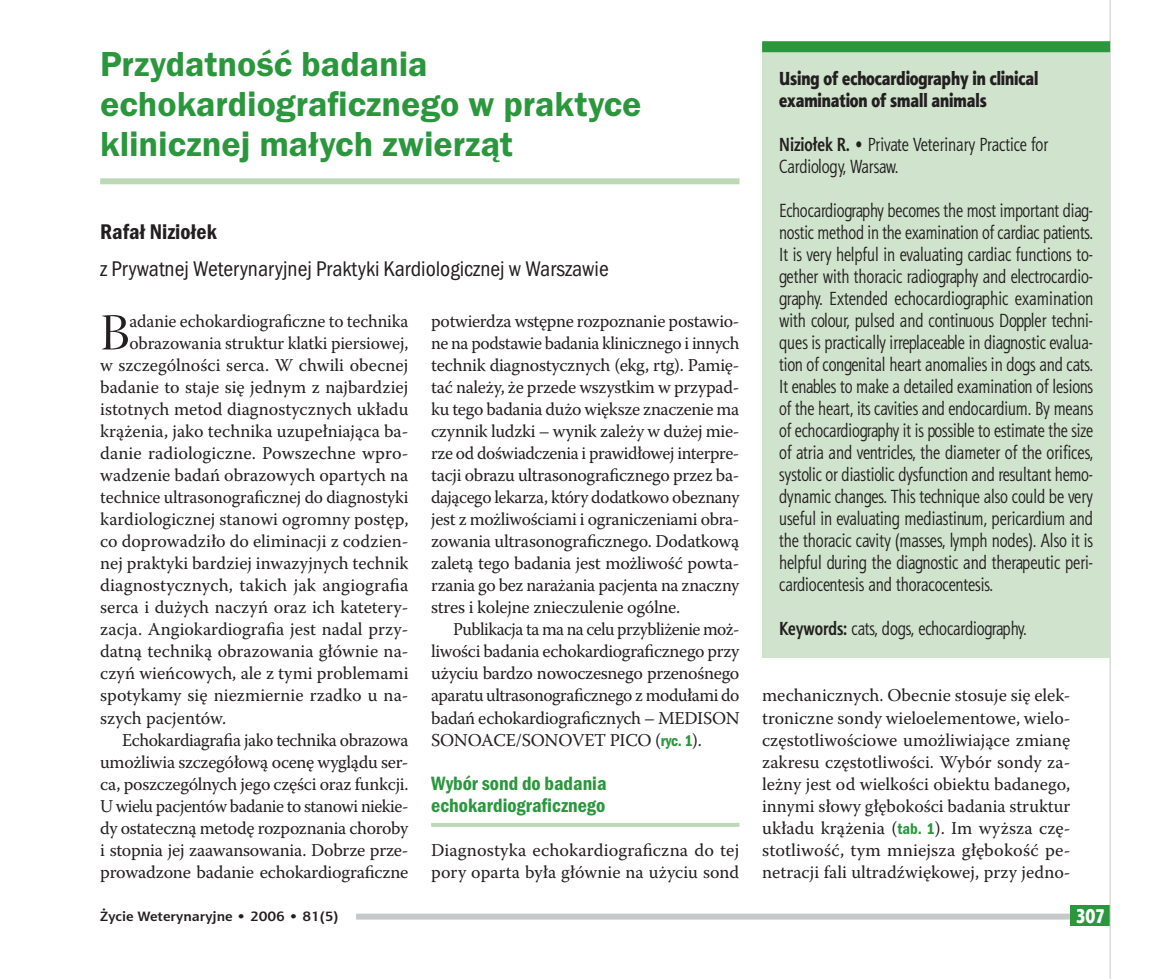
<style>
.page{position:relative;width:1173px;height:979px;background:#fff}
.page>*{position:absolute;margin:0;border:0;box-sizing:border-box;transform-origin:0 0}
.t1{font:51.4px "Warnock Pro Disp";color:#231f20}
.t2{font:600 36px/40px "Franklin Gothic Itc TEE Dm";color:#2a973d}
.t3{font:22px "Franklin Got Itc TOT Boo Con";color:#231f20}
.t4{font:22px "Franklin Got Itc TOT Dem Con";color:#231f20}
.t5{font:20px/22px "Franklin Got Itc TOT Dem Con";color:#2a973d}
.t6{font:20px "Aerton Cnd EFN Black";color:#fff}
.t7{font:19px/22px "Aerton Cnd EFN";color:#231f20}
.t8{font:19px/22px "Aerton Cnd EFN Black";color:#231f20}
.t9{font:18px/22px "Warnock Pro";color:#231f20;text-align:justify}
.t10{font:18px "Warnock Pro";letter-spacing:-.02em;color:#231f20}
.t11{font:18px "Warnock Pro";letter-spacing:-.025em;color:#231f20}
.t12{font:700 13.6px "Aerton EFN";color:#231f20;scale:1.11 1}
.s1{font-family:"Franklin Got Itc TOT Dem Con";font-size:16px;color:#2a973d}
.s2{font-weight:700}
</style>
<div class="page">
<div style="left:356px;top:913px;width:753px;height:6px;background:#c7c8ca"></div>
<div style="left:1070px;top:906px;width:39px;height:20px;background:#2a973d"></div>
<hr style="left:1109px;top:0;width:1px;height:979px;background:#c7c8ca">
<div style="left:762px;top:47px;width:347px;height:610px;background:#d0e3cd"></div>
<div style="left:762px;top:41px;width:347px;height:11px;background:#2a973d"></div>
<div style="left:100px;top:178px;width:639px;height:6px;background:#bdd8b7"></div>
<hr style="left:431px;top:823px;width:308px;height:4px;background:#bdd8b7">
<h2 class="t2" style="left:100px;top:47px;width:542px">Przydatność badania echokardiograficznego w praktyce klinicznej małych zwierząt</h2>
<p class="t4" style="left:100px;top:224px;width:118px">Rafał Niziołek</p>
<p class="t3" style="left:100px;top:262px;width:510px">z Prywatnej Weterynaryjnej Praktyki Kardiologicznej w Warszawie</p>
<h1 class="t1" style="left:100px;top:309px;width:31px">B</h1>
<p class="t9" style="left:129px;top:312px;width:280px">adanie echokardiograficzne to technika</p>
<p class="t9" style="left:431px;top:312px;width:310px">potwierdza wstępne rozpoznanie postawio&shy;ne na podstawie badania klinicznego i innych technik diagnostycznych (ekg, rtg). Pamię&shy;tać należy, że przede wszystkim w przypad&shy;ku tego badania dużo większe znaczenie ma czynnik ludzki – wynik zależy w dużej mie&shy;rze od doświadczenia i prawidłowej interpre&shy;tacji obrazu ultrasonograficznego przez ba&shy;dającego lekarza, który dodatkowo obeznany jest z możliwościami i ograniczeniami obra&shy;zowania ultrasonograficznego. Dodatkową zaletą tego badania jest możliwość powta&shy;rzania go bez narażania pacjenta na znaczny stres i kolejne znieczulenie ogólne.</p>
<p class="t9" style="left:431px;top:620px;width:310px;text-indent:22px">Publikacja ta ma na celu przybliżenie moż&shy;liwości badania echokardiograficznego przy użyciu bardzo nowoczesnego przenośnego aparatu ultrasonograficznego z modułami do badań echokardiograficznych – MEDISON SONOACE/SONOVET PICO (<span class="s1">ryc. 1</span>).</p>
<p class="t5" style="left:431px;top:773px;width:177px">Wybór sond do badania echokardiograficznego</p>
<p class="t9" style="left:431px;top:840px;width:309px">Diagnostyka echokardiograficzna do tej pory oparta była głównie na użyciu sond</p>
<p class="t9" style="left:129px;top:334px;width:280px">obrazowania struktur klatki piersiowej,</p>
<p class="t9" style="left:100px;top:356px;width:310px">w szczególności serca. W chwili obecnej</p>
<p class="t9" style="left:100px;top:378px;width:309px">badanie to staje się jednym z najbardziej</p>
<p class="t9" style="left:100px;top:400px;width:310px">istotnych metod diagnostycznych układu</p>
<p class="t9" style="left:100px;top:422px;width:310px">krążenia, jako technika uzupełniająca ba-</p>
<p class="t9" style="left:100px;top:444px;width:309px">danie radiologiczne. Powszechne wpro-</p>
<p class="t9" style="left:100px;top:466px;width:310px">wadzenie badań obrazowych opartych na</p>
<p class="t9" style="left:100px;top:488px;width:310px">technice ultrasonograficznej do diagnostyki</p>
<p class="t9" style="left:100px;top:510px;width:310px">kardiologicznej stanowi ogromny postęp,</p>
<p class="t9" style="left:100px;top:532px;width:310px">co doprowadziło do eliminacji z codzien-</p>
<p class="t9" style="left:100px;top:554px;width:310px">nej praktyki bardziej inwazyjnych technik</p>
<p class="t9" style="left:100px;top:576px;width:310px">diagnostycznych, takich jak angiografia</p>
<p class="t9" style="left:100px;top:598px;width:310px">serca i dużych naczyń oraz ich katetery-</p>
<p class="t9" style="left:100px;top:620px;width:310px">zacja. Angiokardiografia jest nadal przy-</p>
<p class="t9" style="left:100px;top:642px;width:310px">datną techniką obrazowania głównie na-</p>
<p class="t9" style="left:100px;top:664px;width:310px">czyń wieńcowych, ale z tymi problemami</p>
<p class="t9" style="left:100px;top:686px;width:310px">spotykamy się niezmiernie rzadko u na-</p>
<p class="t9" style="left:100px;top:708px;width:127px">szych pacjentów.</p>
<p class="t10" style="left:122px;top:732px;width:288px">Echokardiagrafia jako technika obrazowa</p>
<p class="t9" style="left:100px;top:752px;width:310px">umożliwia szczegółową ocenę wyglądu ser-</p>
<p class="t9" style="left:100px;top:774px;width:310px">ca, poszczególnych jego części oraz funkcji.</p>
<p class="t11" style="left:100px;top:798px;width:310px">U wielu pacjentów badanie to stanowi niekie-</p>
<p class="t10" style="left:100px;top:820px;width:310px">dy ostateczną metodę rozpoznania choroby</p>
<p class="t9" style="left:100px;top:840px;width:310px">i stopnia jej zaawansowania. Dobrze prze-</p>
<p class="t9" style="left:100px;top:862px;width:310px">prowadzone badanie echokardiograficzne</p>
<p class="t8" style="left:779px;top:69px;width:261px">Using of echocardiography in clinical examination of small animals</p>
<p class="t7" style="left:779px;top:135px;width:270px"><span class="s2">Niziołek R.</span> • Private Veterinary Practice for<br>Cardiology, Warsaw.</p>
<p class="t7" style="left:779px;top:201px;width:315px;text-align:justify">Echocardiography becomes the most important diag&shy;nostic method in the examination of cardiac patients.<br>It is very helpful in evaluating cardiac functions to&shy;gether with thoracic radiography and electrocardio&shy;graphy. Extended echocardiographic examination with colour, pulsed and continuous Doppler techni&shy;ques is practically irreplaceable in diagnostic evalua&shy;tion of congenital heart anomalies in dogs and cats.<br>It enables to make a detailed examination of lesions of the heart, its cavities and endocardium. By means of echocardiography it is possible to estimate the size of atria and ventricles, the diameter of the orifices, systolic or diastiolic dysfunction and resultant hemo&shy;dynamic changes. This technique also could be very useful in evaluating mediastinum, pericardium and the thoracic cavity (masses, lymph nodes). Also it is helpful during the diagnostic and therapeutic peri&shy;cardiocentesis and thoracocentesis.</p>
<p class="t7" style="left:779px;top:619px;width:249px"><span class="s2">Keywords:</span> cats, dogs, echocardiography.</p>
<p class="t9" style="left:762px;top:686px;width:310px">mechanicznych. Obecnie stosuje się elek&shy;troniczne sondy wieloelementowe, wielo&shy;częstotliwościowe umożliwiające zmianę zakresu częstotliwości. Wybór sondy za&shy;leżny jest od wielkości obiektu badanego, innymi słowy głębokości badania struktur układu krążenia (<span class="s1">tab. 1</span>). Im wyższa czę&shy;stotliwość, tym mniejsza głębokość pe&shy;netracji fali ultradźwiękowej, przy jedno-</p>
<p class="t12" style="left:100px;top:910px;width:216px">Życie Weterynaryjne • 2006 • 81(5)</p>
<p class="t6" style="left:1075px;top:908px;width:31px">307</p>
</div>
